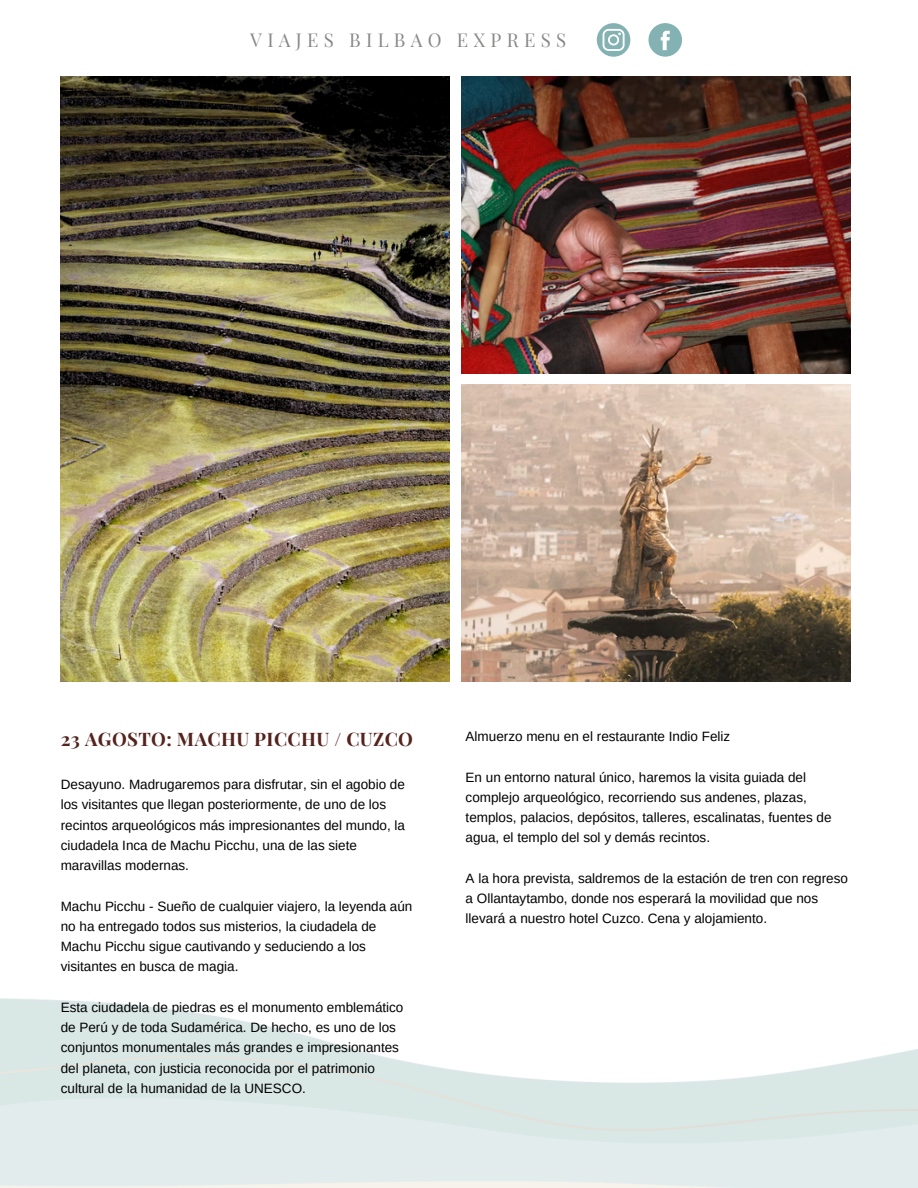
<style>
.page{position:relative;width:918px;height:1188px;background:#fff}
.page>*{position:absolute;margin:0;border:0;box-sizing:border-box;transform-origin:0 0}
.t1{font:700 18.75px "Playfair Display";letter-spacing:.02em;color:#54231d}
.t2{font:18.75px "Playfair Display";letter-spacing:.28em;color:#444440}
.t3{font:13.5px/20.2px "Arimo";color:#000}
</style>
<div class="page">
<img style="left:61px;top:76px;width:389px;height:606px">
<img style="left:461px;top:76px;width:389px;height:298px">
<img style="left:461px;top:385px;width:389px;height:297px">
<svg style="left:597px;top:23px;width:33px;height:34px"></svg>
<svg style="left:649px;top:23px;width:33px;height:34px"></svg>
<h1 class="t2" style="left:250px;top:26px;width:317px">VIAJES BILBAO EXPRESS</h1>
<h2 class="t1" style="left:61px;top:725px;width:354px">23 AGOSTO: MACHU PICCHU / CUZCO</h2>
<p class="t3" style="left:61px;top:774px;width:346px">Desayuno. Madrugaremos para disfrutar, sin el agobio de los visitantes que llegan posteriormente, de uno de los recintos arqueológicos más impresionantes del mundo, la ciudadela Inca de Machu Picchu, una de las siete maravillas modernas.</p>
<p class="t3" style="left:61px;top:896px;width:353px">Machu Picchu - Sueño de cualquier viajero, la leyenda aún no ha entregado todos sus misterios, la ciudadela de Machu Picchu sigue cautivando y seduciendo a los visitantes en busca de magia.</p>
<h1 class="t3" style="left:61px;top:997px;width:344px">Esta ciudadela de piedras es el monumento emblemático de Perú y de toda Sudamérica. De hecho, es uno de los conjuntos monumentales más grandes e impresionantes del planeta, con justicia reconocida por el patrimonio cultural de la humanidad de la UNESCO.</h1>
<p class="t3" style="left:466px;top:726px;width:266px">Almuerzo menu en el restaurante Indio Feliz</p>
<p class="t3" style="left:466px;top:767px;width:367px">En un entorno natural único, haremos la visita guiada del complejo arqueológico, recorriendo sus andenes, plazas, templos, palacios, depósitos, talleres, escalinatas, fuentes de agua, el templo del sol y demás recintos.</p>
<p class="t3" style="left:466px;top:868px;width:384px">A la hora prevista, saldremos de la estación de tren con regreso a Ollantaytambo, donde nos esperará la movilidad que nos llevará a nuestro hotel Cuzco. Cena y alojamiento.</p>
</div>
